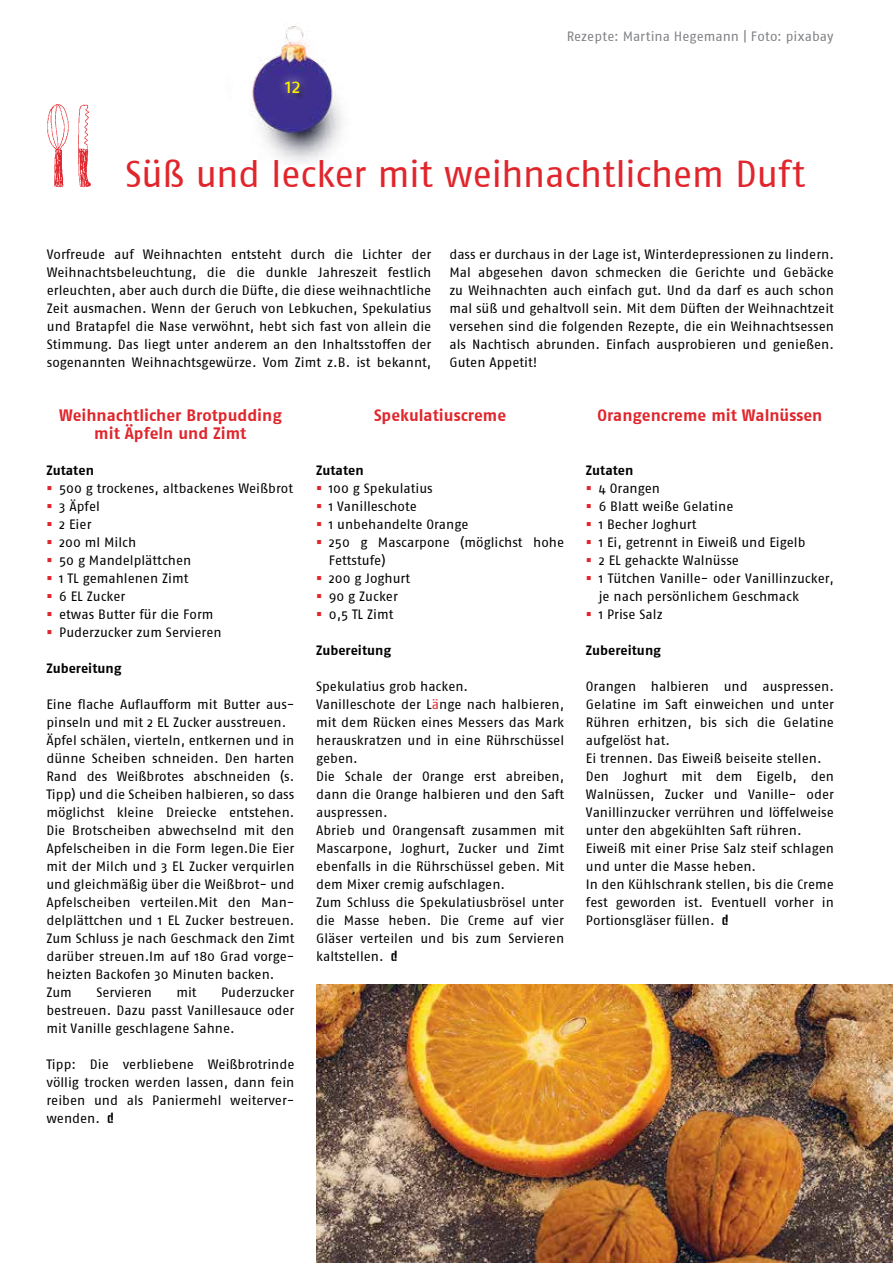
<style>
.page{position:relative;width:893px;height:1263px;background:#fff}
.page>*{position:absolute;margin:0;border:0;box-sizing:border-box;transform-origin:0 0}
.t1{font:37.5px "Fago No Regular Roman";letter-spacing:-.02em;color:#e0262c}
.t2{font:20.25px "Fago No Regular Roman";color:#fff200}
.t3{font:16.5px/18px "Fago No Bold Roman";color:#e0262c;text-align:center}
.t4{font:13.5px/18px "Fago No Regular Roman";color:#000}
.t5{font:13.5px "Fago No Bold Roman";color:#000}
.t6{font:13.5px "Fago No Regular Roman";letter-spacing:.005em;color:#808285}
.s1{color:#e0262c}
</style>
<div class="page">
<img style="left:47px;top:104px;width:44px;height:84px">
<img style="left:316px;top:984px;width:577px;height:279px">
<img style="left:252px;top:26px;width:90px;height:137px">
<div style="left:277px;top:72px;width:32px;height:30px;background:#fff;opacity:.75"></div>
<h2 class="t2" style="left:285px;top:74px;width:17px">12</h2>
<p class="t6" style="left:567px;top:29px;width:268px">Rezepte: Martina Hegemann | Foto: pixabay</p>
<h1 class="t1" style="left:125px;top:152px;width:682px">Süß und lecker mit weihnachtlichem Duft</h1>
<p class="t4" style="left:47px;top:245px;width:386px;text-align:justify">Vorfreude auf Weihnachten entsteht durch die Lichter der Weihnachtsbeleuchtung, die die dunkle Jahreszeit festlich erleuchten, aber auch durch die Düfte, die diese weihnachtliche Zeit ausmachen. Wenn der Geruch von Lebkuchen, Spekulatius und Bratapfel die Nase verwöhnt, hebt sich fast von allein die Stimmung. Das liegt unter anderem an den Inhaltsstoffen der sogenannten Weihnachtsgewürze. Vom Zimt z.B. ist bekannt,</p>
<p class="t4" style="left:449px;top:245px;width:386px;text-align:justify">dass er durchaus in der Lage ist, Winterdepressionen zu lindern.<br>Mal abgesehen davon schmecken die Gerichte und Gebäcke zu Weihnachten auch einfach gut. Und da darf es auch schon mal süß und gehaltvoll sein. Mit dem Düften der Weihnachtzeit versehen sind die folgenden Rezepte, die ein Weihnachtsessen als Nachtisch abrunden. Einfach ausprobieren und genießen.<br>Guten Appetit!</p>
<p class="t3" style="left:59px;top:406px;width:224px">Weihnachtlicher Brotpudding mit Äpfeln und Zimt</p>
<p class="t5" style="left:46px;top:462px;width:49px">Zutaten</p>
<p class="t4" style="left:59px;top:479px;width:235px">500 g trockenes, altbackenes Weißbrot<br>3 Äpfel<br>2 Eier<br>200 ml Milch<br>50 g Mandelplättchen<br>1 TL gemahlenen Zimt<br>6 EL Zucker<br>etwas Butter für die Form<br>Puderzucker zum Servieren</p>
<p class="t5" style="left:46px;top:660px;width:77px">Zubereitung</p>
<p class="t4" style="left:46px;top:695px;width:250px">Eine flache Auflaufform mit Butter aus&shy;pinseln und mit 2 EL Zucker ausstreuen.<br>Äpfel schälen, vierteln, entkernen und in dünne Scheiben schneiden. Den harten Rand des Weißbrotes abschneiden (s.<br>Tipp) und die Scheiben halbieren, so dass möglichst kleine Dreiecke entstehen.<br>Die Brotscheiben abwechselnd mit den Apfelscheiben in die Form legen.Die Eier mit der Milch und 3 EL Zucker verquirlen und gleichmäßig über die Weißbrot- und Apfelscheiben verteilen.Mit den Man&shy;delplättchen und 1 EL Zucker bestreuen.<br>Zum Schluss je nach Geschmack den Zimt darüber streuen.Im auf 180 Grad vorge&shy;heizten Backofen 30 Minuten backen.<br>Zum</p>
<p class="t3" style="left:374px;top:406px;width:134px">Spekulatiuscreme</p>
<p class="t3" style="left:597px;top:406px;width:226px">Orangencreme mit Walnüssen</p>
<p class="t5" style="left:316px;top:462px;width:49px">Zutaten</p>
<p class="t4" style="left:329px;top:479px;width:237px">100 g Spekulatius<br>1 Vanilleschote<br>1 unbehandelte Orange<br>250 g Mascarpone (möglichst hohe<br>Fettstufe)<br>200 g Joghurt<br>90 g Zucker<br>0,5 TL Zimt</p>
<p class="t5" style="left:316px;top:642px;width:77px">Zubereitung</p>
<p class="t4" style="left:316px;top:677px;width:250px">Spekulatius grob hacken.<br>Vanilleschote der L<span class="s1">ä</span>nge nach halbieren, mit dem Rücken eines Messers das Mark herauskratzen und in eine Rührschüssel geben.<br>Die Schale der Orange erst abreiben, dann die Orange halbieren und den Saft auspressen.<br>Abrieb und Orangensaft zusammen mit<br>Mascarpone, Joghurt, Zucker und Zimt ebenfalls in die Rührschüssel geben. Mit dem Mixer cremig aufschlagen.<br>Zum Schluss die Spekulatiusbrösel unter die Masse heben. Die Creme auf vier<br>Gläser verteilen und bis zum Servieren kaltstellen. #</p>
<p class="t5" style="left:586px;top:462px;width:49px">Zutaten</p>
<p class="t4" style="left:599px;top:479px;width:237px">4 Orangen<br>6 Blatt weiße Gelatine<br>1 Becher Joghurt<br>1 Ei, getrennt in Eiweiß und Eigelb<br>2 EL gehackte Walnüsse<br>1 Tütchen Vanille- oder Vanillinzucker, je nach persönlichem Geschmack<br>1 Prise Salz</p>
<p class="t5" style="left:586px;top:642px;width:77px">Zubereitung</p>
<p class="t4" style="left:586px;top:677px;width:250px">Orangen halbieren und auspressen.<br>Gelatine im Saft einweichen und unter Rühren erhitzen, bis sich die Gelatine aufgelöst hat.<br>Ei trennen. Das Eiweiß beiseite stellen.<br>Den Joghurt mit dem Eigelb, den Walnüssen, Zucker und Vanille- oder Vanillinzucker verrühren und löffelweise unter den abgekühlten Saft rühren.<br>Eiweiß mit einer Prise Salz steif schlagen und unter die Masse heben.<br>In den Kühlschrank stellen, bis die Creme fest geworden ist. Eventuell vorher in Portionsgläser füllen. #</p>
<p class="t4" style="left:96px;top:983px;width:57px">Servieren</p>
<p class="t4" style="left:176px;top:983px;width:22px">mit</p>
<p class="t4" style="left:46px;top:983px;width:250px;text-align:justify;text-indent:175px">Puderzucker bestreuen. Dazu passt Vanillesauce oder mit Vanille geschlagene Sahne.</p>
<p class="t4" style="left:46px;top:1055px;width:250px;text-align:justify">Tipp: Die verbliebene Weißbrotrinde völlig trocken werden lassen, dann fein reiben und als Paniermehl weiterver&shy;wenden. #</p>
</div>
